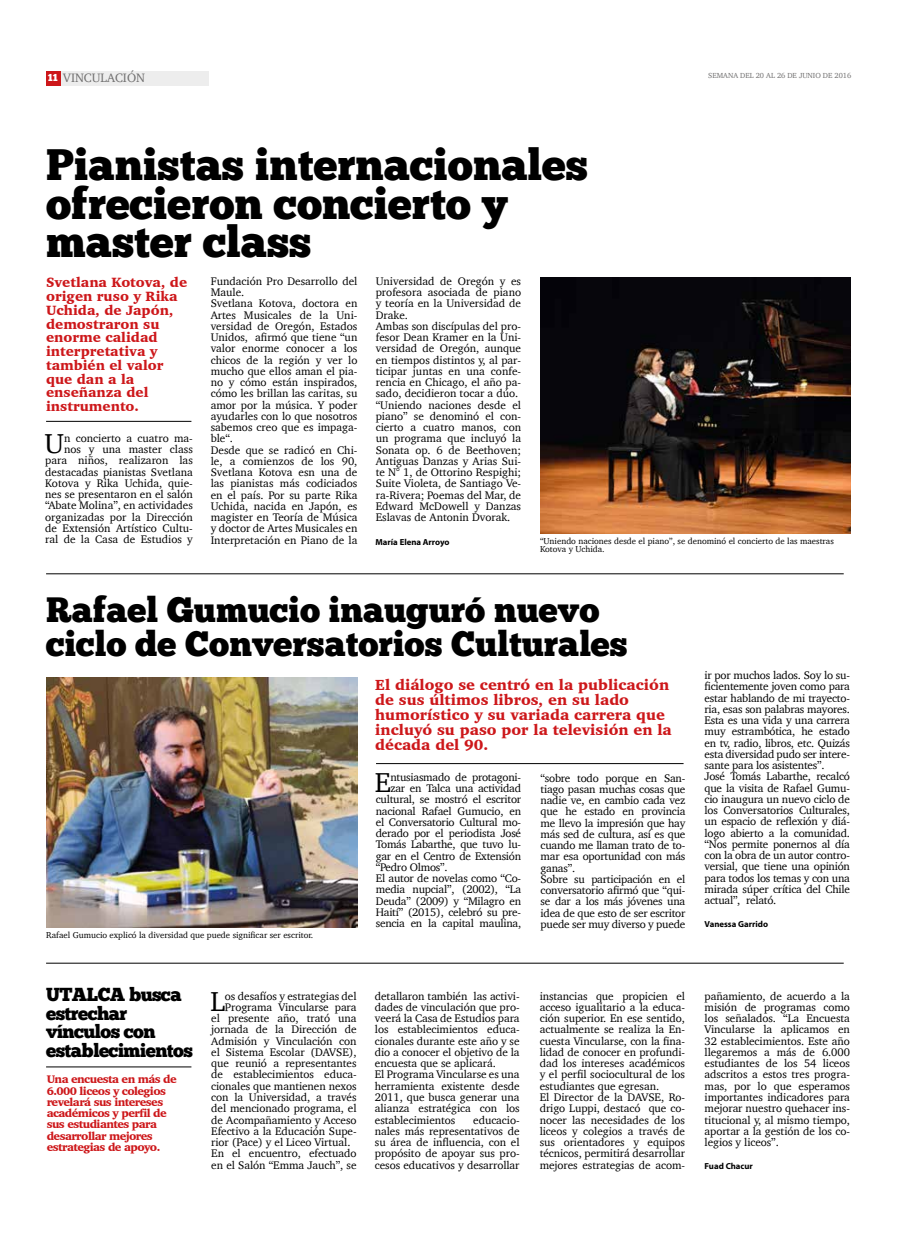
<style>
.page{position:relative;width:904px;height:1241px;background:#fff}
.page>*{position:absolute;margin:0;border:0;box-sizing:border-box;transform-origin:0 0}
.t1{font:43.75px/38.8px "Chunk Five Ex";color:#000}
.t2{font:35px/33.8px "Chunk Five Ex";color:#000}
.t3{font:28px "Charter";color:#000}
.t4{font:18.75px/18.8px "Chunk Five Ex";letter-spacing:-.03em;color:#000}
.t5{font:900 15px/15px "Charter";color:#cd171a}
.t6{font:900 13.75px/13.8px "Charter";color:#cd171a}
.t7{font:12.5px "Charter";color:#706f6f}
.t8{font:11.25px/11.2px "Charter";letter-spacing:-.005em;color:#000}
.t9{font:900 11.25px/11.2px "Charter";letter-spacing:-.05em;color:#cd171a}
.t10{font:8.75px/8.8px "Charter";color:#000}
.t11{font:700 8.75px "Myriad Pro";color:#000}
.t12{font:7.5px "Charter";color:#706f6f}
.s1{font-family:"Chunk Five Ex";font-size:10px;color:#fff}
</style>
<div class="page">
<div style="left:46px;top:71px;width:15px;height:15px;background:#cd171a"></div>
<div style="left:62px;top:71px;width:147px;height:15px;background:#ededed"></div>
<hr style="left:46px;top:421px;width:145px;height:1px;background:#000">
<hr style="left:46px;top:1066px;width:145px;height:1px;background:#000">
<hr style="left:46px;top:573px;width:797px;height:1px;background:#000">
<hr style="left:46px;top:962px;width:797px;height:1px;background:#000">
<img style="left:540px;top:277px;width:310px;height:256px">
<img style="left:46px;top:677px;width:311px;height:250px">
<hr style="left:376px;top:763px;width:307px;height:1px;background:#000">
<p class="t7" style="left:48px;top:67px;width:99px"><span class="s1">11</span> VINCULACIÓN</p>
<h1 class="t1" style="left:46px;top:144px;width:543px">Pianistas internacionales ofrecieron concierto y master class</h1>
<p class="t12" style="left:708px;top:69px;width:144px">SEMANA DEL 20 AL 26 DE JUNIO DE 2016</p>
<p class="t6" style="left:46px;top:275px;width:143px">Svetlana Kotova, de origen ruso y Rika<br>Uchida, de Japón, demostraron su enorme calidad interpretativa y también el valor que dan a la enseñanza del instrumento.</p>
<p class="t8" style="left:45px;top:432px;width:149px;text-align:right">n concierto a cuatro ma&shy;nos y una master class para niños, realizaron las destacadas pianistas Svetlana<br>Kotova y Rika Uchida, quie&shy;nes se presentaron en el salón “Abate Molina”, en actividades organizadas por la Dirección de Extensión Artístico Cultu&shy;ral de la Casa de Estudios y</p>
<h3 class="t3" style="left:45px;top:419px;width:21px">U</h3>
<p class="t8" style="left:211px;top:275px;width:148px">Fundación Pro Desarrollo del<br>Maule.<br>Svetlana Kotova, doctora en<br>Artes Musicales de la Uni&shy;versidad de Oregón, Estados<br>Unidos, afirmó que tiene “un valor enorme conocer a los chicos de la región y ver lo mucho que ellos aman el pia&shy;no y cómo están inspirados, cómo les brillan las caritas, su amor por la música. Y poder ayudarles con lo que nosotros sabemos creo que es impaga&shy;ble“.<br>Desde que se radicó en Chi&shy;le, a comienzos de los 90,<br>Svetlana Kotova esn una de las pianistas más codiciados en el país. Por su parte Rika<br>Uchida, nacida en Japón, es magister en Teoría de Música y doctor de Artes Musicales en<br>Interpretación en Piano de la</p>
<p class="t8" style="left:376px;top:275px;width:147px">Universidad de Oregón y es profesora asociada de piano y teoría en la Universidad de<br>Drake.<br>Ambas son discípulas del pro&shy;fesor Dean Kramer en la Uni&shy;versidad de Oregón, aunque en tiempos distintos y, al par&shy;ticipar juntas en una confe&shy;rencia en Chicago, el año pa&shy;sado, decidieron tocar a dúo. “Uniendo naciones desde el piano” se denominó el con&shy;cierto a cuatro manos, con un programa que incluyó la<br>Sonata op. 6 de Beethoven;<br>Antiguas Danzas y Arias Sui&shy;te N° 1, de Ottorino Respighi;<br>Suite Violeta, de Santiago Ve&shy;ra-Rivera; Poemas del Mar, de<br>Edward McDowell y Danzas<br>Eslavas de Antonin Dvorak.</p>
<p class="t11" style="left:375px;top:536px;width:76px">María Elena Arroyo</p>
<p class="t10" style="left:540px;top:536px;width:295px">“Uniendo naciones desde el piano”, se denominó el concierto de las maestras<br>Kotova y Uchida.</p>
<h2 class="t2" style="left:46px;top:592px;width:583px">Rafael Gumucio inauguró nuevo ciclo de Conversatorios Culturales</h2>
<p class="t10" style="left:46px;top:930px;width:268px">Rafael Gumucio explicó la diversidad que puede significar ser escritor.</p>
<h3 class="t5" style="left:375px;top:676px;width:298px">El diálogo se centró en la publicación de sus últimos libros, en su lado humorístico y su variada carrera que incluyó su paso por la televisión en la década del 90.</h3>
<h3 class="t3" style="left:375px;top:758px;width:18px">E</h3>
<p class="t8" style="left:390px;top:771px;width:132px">ntusiasmado de protagoni-</p>
<p class="t8" style="left:390px;top:782px;width:132px">zar en Talca una actividad</p>
<p class="t8" style="left:376px;top:793px;width:147px">cultural, se mostró el escritor</p>
<p class="t8" style="left:376px;top:804px;width:147px">nacional Rafael Gumucio, en</p>
<p class="t8" style="left:376px;top:816px;width:147px">el Conversatorio Cultural mo-</p>
<p class="t8" style="left:376px;top:827px;width:147px">derado por el periodista José</p>
<p class="t8" style="left:376px;top:838px;width:147px">Tomás Labarthe, que tuvo lu-</p>
<p class="t8" style="left:376px;top:849px;width:147px">gar en el Centro de Extensión</p>
<p class="t8" style="left:376px;top:861px;width:73px">“Pedro Olmos”.</p>
<p class="t8" style="left:376px;top:872px;width:147px">El autor de novelas como “Co-</p>
<p class="t8" style="left:376px;top:883px;width:147px">media nupcial”, (2002), “La</p>
<p class="t8" style="left:376px;top:894px;width:147px">Deuda” (2009) y “Milagro en</p>
<p class="t8" style="left:376px;top:906px;width:147px">Haití” (2015), celebró su pre-</p>
<p class="t8" style="left:376px;top:917px;width:147px">sencia en la capital maulina,</p>
<p class="t8" style="left:540px;top:771px;width:146px">“sobre todo porque en San&shy;tiago pasan muchas cosas que nadie ve, en cambio cada vez que he estado en provincia me llevo la impresión que hay más sed de cultura, así es que cuando me llaman trato de to&shy;mar esa oportunidad con más ganas”.<br>Sobre su participación en el conversatorio afirmó que “qui&shy;se dar a los más jóvenes una idea de que esto de ser escritor puede ser muy diverso y puede</p>
<p class="t8" style="left:704px;top:669px;width:147px">ir por muchos lados. Soy lo su&shy;ficientemente joven como para estar hablando de mi trayecto&shy;ria, esas son palabras mayores.<br>Esta es una vida y una carrera muy estrambótica, he estado en tv, radio, libros, etc. Quizás esta diversidad pudo ser intere&shy;sante para los asistentes”.<br>José Tomás Labarthe, recalcó que la visita de Rafael Gumu&shy;cio inaugura un nuevo ciclo de los Conversatorios Culturales, un espacio de reflexión y diá&shy;logo abierto a la comunidad. “Nos permite ponernos al día con la obra de un autor contro&shy;versial, que tiene una opinión para todos los temas y con una mirada súper crítica del Chile actual”, relató.</p>
<p class="t11" style="left:704px;top:918px;width:65px">Vanessa Garrido</p>
<h3 class="t4" style="left:46px;top:984px;width:148px">UTALCA busca estrechar vínculos con establecimientos</h3>
<h3 class="t3" style="left:210px;top:977px;width:16px">L</h3>
<p class="t8" style="left:225px;top:989px;width:133px">os desafíos y estrategias del</p>
<p class="t8" style="left:225px;top:1001px;width:133px">Programa Vincularse para</p>
<p class="t8" style="left:211px;top:1012px;width:147px">el presente año, trató una</p>
<p class="t8" style="left:211px;top:1023px;width:147px">jornada de la Dirección de</p>
<p class="t8" style="left:211px;top:1034px;width:147px">Admisión y Vinculación con</p>
<p class="t8" style="left:211px;top:1046px;width:147px">el Sistema Escolar (DAVSE),</p>
<p class="t8" style="left:211px;top:1057px;width:147px">que reunió a representantes</p>
<p class="t8" style="left:211px;top:1068px;width:147px">de establecimientos educa-</p>
<p class="t8" style="left:211px;top:1079px;width:147px">cionales que mantienen nexos</p>
<p class="t8" style="left:211px;top:1091px;width:147px">con la Universidad, a través</p>
<p class="t8" style="left:211px;top:1102px;width:147px">del mencionado programa, el</p>
<p class="t8" style="left:211px;top:1113px;width:147px">de Acompañamiento y Acceso</p>
<p class="t8" style="left:211px;top:1124px;width:147px">Efectivo a la Educación Supe-</p>
<p class="t8" style="left:211px;top:1136px;width:141px">rior (Pace) y el Liceo Virtual.</p>
<p class="t8" style="left:211px;top:1147px;width:147px">En el encuentro, efectuado</p>
<p class="t8" style="left:211px;top:1158px;width:147px">en el Salón “Emma Jauch”, se</p>
<p class="t9" style="left:47px;top:1073px;width:131px">Una encuesta en más de<br>6.000 liceos y colegios revelará sus intereses académicos y perfil de sus estudiantes para desarrollar mejores estrategias de apoyo.</p>
<p class="t8" style="left:375px;top:989px;width:146px">detallaron también las activi&shy;dades de vinculación que pro&shy;veerá la Casa de Estudios para los establecimientos educa&shy;cionales durante este año y se dio a conocer el objetivo de la encuesta que se aplicará.<br>El Programa Vincularse es una herramienta existente desde<br>2011, que busca generar una alianza estratégica con los establecimientos</p>
<p class="t8" style="left:375px;top:1113px;width:146px;text-align:justify;text-indent:98px">educacio&shy;nales más representativos de su área de influencia, con el propósito de apoyar sus pro&shy;cesos educativos y desarrollar</p>
<p class="t8" style="left:539px;top:989px;width:147px">instancias que propicien el acceso igualitario a la educa&shy;ción superior. En ese sentido, actualmente se realiza la En&shy;cuesta Vincularse, con la fina&shy;lidad de conocer en profundi&shy;dad los intereses académicos y el perfil sociocultural de los estudiantes que egresan.<br>El Director de la DAVSE, Ro&shy;drigo Luppi, destacó que co&shy;nocer las necesidades de los liceos y colegios a través de sus orientadores y equipos técnicos, permitirá desarrollar mejores estrategias de acom-</p>
<p class="t8" style="left:704px;top:989px;width:147px;text-align:justify">pañamiento, de acuerdo a la misión de programas como los señalados. “La Encuesta Vincularse la aplicamos en 32 establecimientos. Este año llegaremos a más de 6.000 estudiantes de los 54 liceos adscritos a estos tres progra&shy;mas, por lo que esperamos importantes indicadores para mejorar nuestro quehacer ins&shy;titucional y, al mismo tiempo, aportar a la gestión de los co&shy;legios y liceos”.</p>
<p class="t11" style="left:704px;top:1159px;width:50px">Fuad Chacur</p>
</div>
